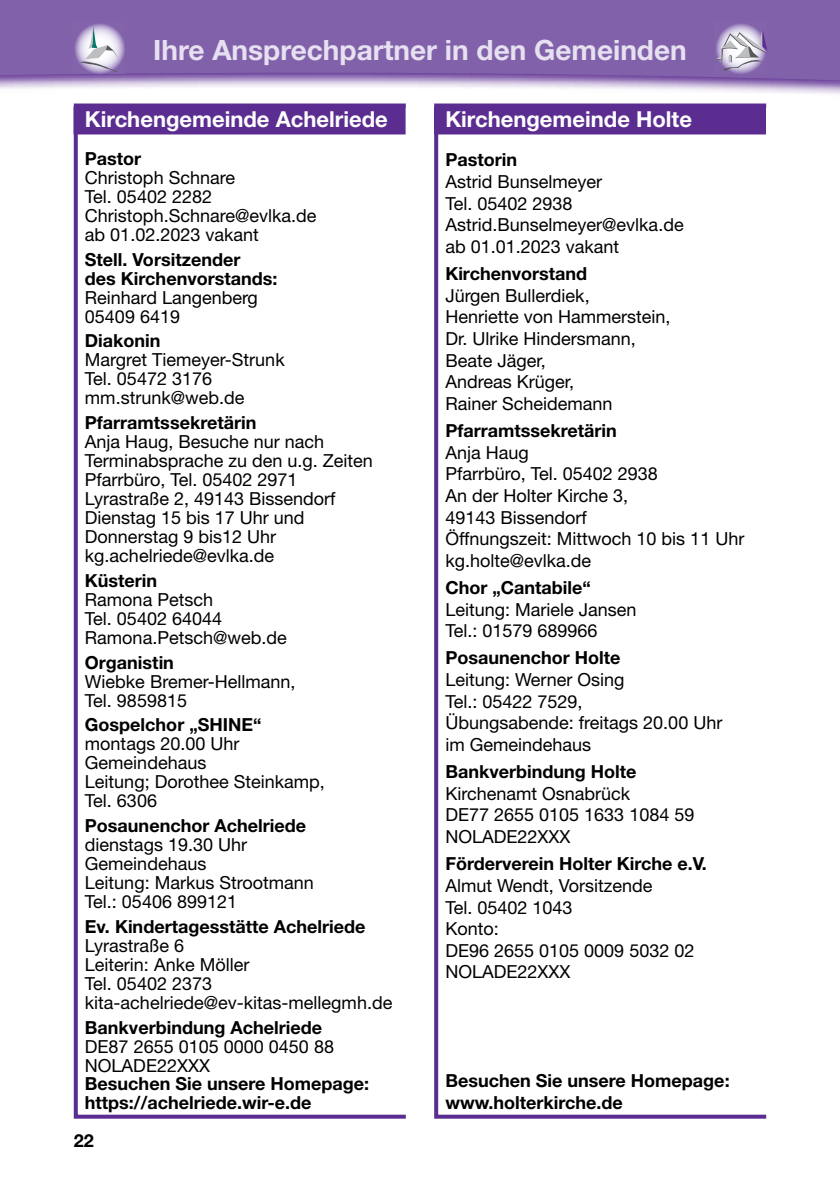
<style>
.page{position:relative;width:840px;height:1191px;background:#fff}
.page>*{position:absolute;margin:0;border:0;box-sizing:border-box;transform-origin:0 0}
.t1{font:700 28px "Helvetica Neue LT Std";color:#e6e0f0}
.t2{font:700 22px "Helvetica Neue LT Std";color:#fff}
.t3{font:18px/19px "Helvetica Neue LT Std";color:#000}
.t4{font:700 18px/19px "Helvetica Neue LT Std";color:#000}
</style>
<div class="page">
<svg style="left:0;top:0;width:839px;height:184px"></svg>
<div style="left:73px;top:106px;width:332px;height:28px;background:#5c2d91"></div>
<div style="left:433px;top:106px;width:332px;height:28px;background:#5c2d91"></div>
<div style="left:74px;top:103px;width:333px;height:1015px;border:4px solid #5c2d91"></div>
<div style="left:434px;top:103px;width:333px;height:1015px;border:4px solid #5c2d91"></div>
<svg style="left:714px;top:23px;width:51px;height:51px"></svg>
<svg style="left:715px;top:28px;width:50px;height:43px"></svg>
<svg style="left:74px;top:23px;width:51px;height:51px"></svg>
<svg style="left:80px;top:27px;width:39px;height:45px"></svg>
<h1 class="t1" style="left:153px;top:33px;width:535px">Ihre Ansprechpartner in den Gemeinden</h1>
<p class="t2" style="left:85px;top:106px;width:304px">Kirchengemeinde Achelriede</p>
<p class="t4" style="left:85px;top:149px;width:58px">Pastor</p>
<p class="t3" style="left:85px;top:168px;width:233px">Christoph Schnare<br>Tel. 05402 2282<br>Christoph.Schnare@evlka.de ab 01.02.2023 vakant</p>
<p class="t4" style="left:85px;top:249px;width:194px">Stell. Vorsitzender<br>des Kirchenvorstands:</p>
<p class="t3" style="left:85px;top:287px;width:174px">Reinhard Langenberg<br>05409 6419</p>
<p class="t4" style="left:85px;top:331px;width:77px">Diakonin</p>
<p class="t3" style="left:85px;top:350px;width:201px">Margret Tiemeyer-Strunk<br>Tel. 05472 3176 mm.strunk@web.de</p>
<p class="t4" style="left:85px;top:413px;width:173px">Pfarramtssekretärin</p>
<p class="t3" style="left:85px;top:432px;width:289px">Anja Haug, Besuche nur nach<br>Terminabsprache zu den u.g. Zeiten<br>Pfarrbüro, Tel. 05402 2971<br>Lyrastraße 2, 49143 Bissendorf<br>Dienstag 15 bis 17 Uhr und<br>Donnerstag 9 bis12 Uhr kg.achelriede@evlka.de</p>
<p class="t4" style="left:85px;top:570px;width:74px">Küsterin</p>
<p class="t3" style="left:85px;top:590px;width:203px">Ramona Petsch<br>Tel. 05402 64044<br>Ramona.Petsch@web.de</p>
<p class="t4" style="left:85px;top:652px;width:90px">Organistin</p>
<p class="t3" style="left:85px;top:671px;width:212px">Wiebke Bremer-Hellmann,<br>Tel. 9859815</p>
<p class="t4" style="left:85px;top:715px;width:178px">Gospelchor „SHINE“</p>
<p class="t3" style="left:85px;top:734px;width:241px">montags 20.00 Uhr<br>Gemeindehaus<br>Leitung; Dorothee Steinkamp,<br>Tel. 6306</p>
<p class="t4" style="left:85px;top:816px;width:222px">Posaunenchor Achelriede</p>
<p class="t3" style="left:85px;top:835px;width:230px">dienstags 19.30 Uhr<br>Gemeindehaus<br>Leitung: Markus Strootmann<br>Tel.: 05406 899121</p>
<p class="t4" style="left:85px;top:916px;width:282px">Ev. Kindertagesstätte Achelriede</p>
<p class="t3" style="left:85px;top:935px;width:309px">Lyrastraße 6<br>Leiterin: Anke Möller<br>Tel. 05402 2373 kita-achelriede@ev-kitas-mellegmh.de</p>
<p class="t4" style="left:85px;top:1017px;width:238px">Bankverbindung Achelriede</p>
<p class="t3" style="left:85px;top:1036px;width:250px">DE87 2655 0105 0000 0450 88<br>NOLADE22XXX</p>
<p class="t4" style="left:85px;top:1074px;width:286px">Besuchen Sie unsere Homepage: https://achelriede.wir-e.de</p>
<p class="t4" style="left:74px;top:1130px;width:22px">22</p>
<p class="t2" style="left:445px;top:106px;width:248px">Kirchengemeinde Holte</p>
<p class="t4" style="left:445px;top:150px;width:73px">Pastorin</p>
<p class="t3" style="left:445px;top:171px;width:240px;line-height:21.6px">Astrid Bunselmeyer<br>Tel. 05402 2938<br>Astrid.Bunselmeyer@evlka.de ab 01.01.2023 vakant</p>
<p class="t4" style="left:445px;top:264px;width:143px">Kirchenvorstand</p>
<p class="t3" style="left:445px;top:284px;width:227px;line-height:21.6px">Jürgen Bullerdiek,<br>Henriette von Hammerstein,<br>Dr. Ulrike Hindersmann,<br>Beate Jäger,<br>Andreas Krüger,<br>Rainer Scheidemann</p>
<p class="t4" style="left:445px;top:421px;width:173px">Pfarramtssekretärin</p>
<p class="t3" style="left:445px;top:441px;width:300px;line-height:21.6px">Anja Haug<br>Pfarrbüro, Tel. 05402 2938<br>An der Holter Kirche 3,<br>49143 Bissendorf<br>Öffnungszeit: Mittwoch 10 bis 11 Uhr kg.holte@evlka.de</p>
<p class="t4" style="left:445px;top:577px;width:147px">Chor „Cantabile“</p>
<p class="t3" style="left:445px;top:598px;width:193px;line-height:21.6px">Leitung: Mariele Jansen<br>Tel.: 01579 689966</p>
<p class="t4" style="left:445px;top:648px;width:177px">Posaunenchor Holte</p>
<p class="t3" style="left:445px;top:668px;width:278px;line-height:21.6px">Leitung: Werner Osing<br>Tel.: 05422 7529,<br>Übungsabende: freitags 20.00 Uhr im Gemeindehaus</p>
<p class="t4" style="left:445px;top:762px;width:193px">Bankverbindung Holte</p>
<p class="t3" style="left:445px;top:782px;width:250px;line-height:21.6px">Kirchenamt Osnabrück<br>DE77 2655 0105 1633 1084 59<br>NOLADE22XXX</p>
<p class="t4" style="left:445px;top:854px;width:263px">Förderverein Holter Kirche e.V.</p>
<p class="t3" style="left:445px;top:874px;width:250px;line-height:21.6px">Almut Wendt, Vorsitzende<br>Tel. 05402 1043<br>Konto:<br>DE96 2655 0105 0009 5032 02<br>NOLADE22XXX</p>
<p class="t4" style="left:445px;top:1069px;width:286px;line-height:21.6px">Besuchen Sie unsere Homepage: www.holterkirche.de</p>
</div>
